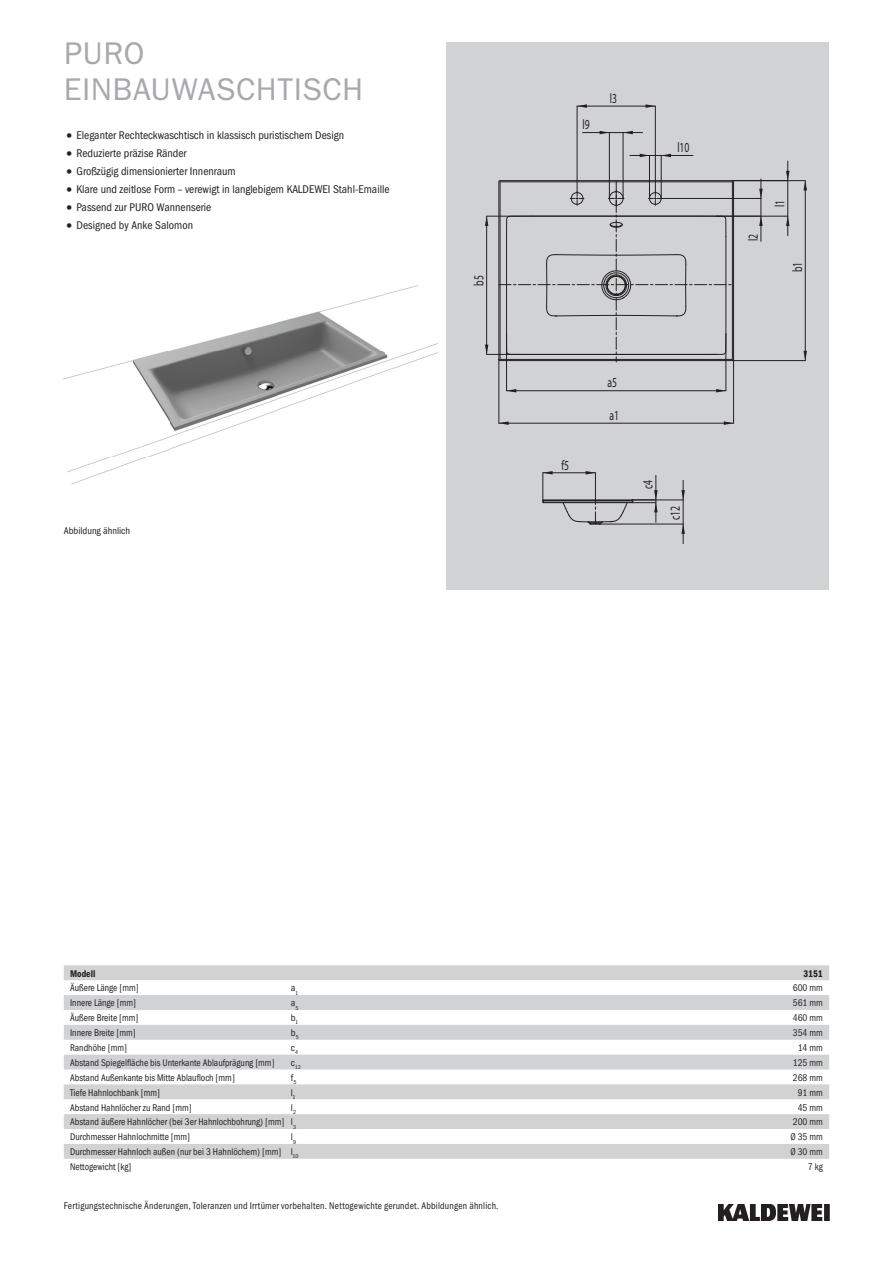
<style>
.page{position:relative;width:893px;height:1263px;background:#fff}
.page>*{position:absolute;margin:0;border:0;box-sizing:border-box;transform-origin:0 0}
.t1{font:31.5px/36px "Franklin Gothic ITC";letter-spacing:.02em;color:#a8a9ad}
.t2{font:13.8px "Myriad Pro";color:#231f20;scale:.7 1}
.t3{font:11.25px "Franklin Gothic Cond ITC";color:#231f20}
.t4{font:9.75px "Franklin Gothic Cond ITC";color:#231f20;scale:.95 1}
.t5{font:9.75px "Franklin Gothic Cond ITC";letter-spacing:.02em;color:#231f20;scale:.95 1}
.t6{font:9.75px "Franklin Gothic Cond ITC";color:#231f20}
.t7{font:600 9.75px "Franklin Gothic Cond ITC";color:#231f20;scale:.95 1}
.t8{font:5.7px "Franklin Gothic Cond ITC";color:#231f20}
.s1{font-size:15.75px}
</style>
<div class="page">
<img style="left:719px;top:1204px;width:110px;height:16px">
<div style="left:446px;top:43px;width:383px;height:547px;background:#d1d2d4"></div>
<svg style="left:500px;top:421px;width:9px;height:4px"></svg>
<svg style="left:724px;top:421px;width:9px;height:4px"></svg>
<hr style="left:499px;top:359px;width:1px;height:64px;background:#231f20">
<hr style="left:733px;top:359px;width:1px;height:64px;background:#231f20">
<hr style="left:499px;top:423px;width:235px;height:1px;background:#231f20">
<svg style="left:716px;top:389px;width:10px;height:3px"></svg>
<svg style="left:507px;top:389px;width:9px;height:3px"></svg>
<hr style="left:726px;top:334px;width:1px;height:57px;background:#231f20">
<hr style="left:506px;top:334px;width:1px;height:57px;background:#231f20">
<hr style="left:507px;top:390px;width:219px;height:1px;background:#231f20">
<svg style="left:577px;top:104px;width:10px;height:4px"></svg>
<svg style="left:646px;top:104px;width:9px;height:4px"></svg>
<hr style="left:577px;top:106px;width:1px;height:86px;background:#231f20">
<hr style="left:655px;top:106px;width:1px;height:86px;background:#231f20">
<hr style="left:577px;top:106px;width:78px;height:1px;background:#231f20">
<hr style="left:717px;top:216px;width:71px;height:1px;background:#231f20">
<svg style="left:786px;top:161px;width:3px;height:19px"></svg>
<hr style="left:787px;top:181px;width:1px;height:35px;background:#231f20">
<svg style="left:786px;top:216px;width:3px;height:20px"></svg>
<hr style="left:662px;top:198px;width:99px;height:1px;background:#231f20">
<svg style="left:759px;top:179px;width:4px;height:62px"></svg>
<svg style="left:485px;top:217px;width:3px;height:9px"></svg>
<svg style="left:485px;top:345px;width:3px;height:9px"></svg>
<hr style="left:487px;top:216px;width:230px;height:1px;background:#231f20">
<hr style="left:487px;top:354px;width:230px;height:1px;background:#231f20">
<hr style="left:486px;top:216px;width:1px;height:138px;background:#231f20">
<svg style="left:803px;top:351px;width:4px;height:9px"></svg>
<svg style="left:803px;top:181px;width:4px;height:9px"></svg>
<hr style="left:732px;top:360px;width:73px;height:1px;background:#231f20">
<hr style="left:732px;top:180px;width:73px;height:1px;background:#231f20">
<hr style="left:805px;top:181px;width:1px;height:180px;background:#231f20">
<hr style="left:609px;top:133px;width:1px;height:65px;background:#231f20">
<hr style="left:623px;top:133px;width:1px;height:65px;background:#231f20">
<svg style="left:583px;top:131px;width:60px;height:3px"></svg>
<hr style="left:649px;top:155px;width:1px;height:43px;background:#231f20">
<hr style="left:661px;top:155px;width:1px;height:43px;background:#231f20">
<svg style="left:630px;top:154px;width:41px;height:3px"></svg>
<hr style="left:661px;top:155px;width:32px;height:1px;background:#231f20">
<svg style="left:498px;top:180px;width:236px;height:182px"></svg>
<hr style="left:543px;top:502px;width:89px;height:1px;background:#231f20">
<hr style="left:543px;top:500px;width:89px;height:1px;background:#231f20">
<svg style="left:542px;top:471px;width:11px;height:32px"></svg>
<hr style="left:543px;top:472px;width:52px;height:1px;background:#231f20">
<svg style="left:563px;top:471px;width:95px;height:54px"></svg>
<hr style="left:632px;top:500px;width:51px;height:1px;background:#231f20">
<hr style="left:600px;top:524px;width:83px;height:1px;background:#231f20">
<svg style="left:681px;top:480px;width:4px;height:64px"></svg>
<img style="left:64px;top:285px;width:374px;height:199px">
<svg style="left:64px;top:965px;width:765px;height:194px;fill:#d1d2d4"></svg>
<h1 class="t1" style="left:64px;top:35px;width:301px">PURO<br>EINBAUWASCHTISCH</h1>
<p class="t3" style="left:64px;top:129px;width:282px"><span class="s1">•</span> Eleganter Rechteckwaschtisch in klassisch puristischem Design</p>
<p class="t3" style="left:64px;top:147px;width:124px"><span class="s1">•</span> Reduzierte präzise Ränder</p>
<p class="t3" style="left:64px;top:165px;width:173px"><span class="s1">•</span> Großzügig dimensionierter Innenraum</p>
<p class="t3" style="left:64px;top:183px;width:327px"><span class="s1">•</span> Klare und zeitlose Form – verewigt in langlebigem KALDEWEI Stahl-Emaille</p>
<p class="t3" style="left:64px;top:200px;width:149px"><span class="s1">•</span> Passend zur PURO Wannenserie</p>
<p class="t3" style="left:64px;top:218px;width:131px"><span class="s1">•</span> Designed by Anke Salomon</p>
<p class="t6" style="left:64px;top:525px;width:68px">Abbildung ähnlich</p>
<h2 class="t2" style="left:470px;top:286px;width:16px;rotate:-90deg">b5</h2>
<h2 class="t2" style="left:583px;top:116px;width:12px">l9</h2>
<h2 class="t2" style="left:610px;top:90px;width:12px">l3</h2>
<h2 class="t2" style="left:677px;top:139px;width:19px">l10</h2>
<h2 class="t2" style="left:561px;top:456px;width:13px">f5</h2>
<h2 class="t2" style="left:607px;top:374px;width:15px">a5</h2>
<h2 class="t2" style="left:609px;top:407px;width:15px">a1</h2>
<h2 class="t2" style="left:639px;top:489px;width:15px;rotate:-90deg">c4</h2>
<h2 class="t2" style="left:667px;top:520px;width:22px;rotate:-90deg">c12</h2>
<h2 class="t2" style="left:744px;top:241px;width:12px;rotate:-90deg">l2</h2>
<h2 class="t2" style="left:771px;top:207px;width:12px;rotate:-90deg">l1</h2>
<h2 class="t2" style="left:789px;top:272px;width:16px;rotate:-90deg">b1</h2>
<p class="t7" style="left:70px;top:967px;width:28px">Modell</p>
<p class="t7" style="left:803px;top:967px;width:22px">3151</p>
<p class="t4" style="left:70px;top:982px;width:74px">Äußere Länge [mm]</p>
<p class="t6" style="left:291px;top:982px;width:9px">a<sub>1</sub></p>
<p class="t4" style="left:793px;top:982px;width:33px">600 mm</p>
<p class="t4" style="left:70px;top:997px;width:71px">Innere Länge [mm]</p>
<p class="t6" style="left:291px;top:997px;width:9px">a<sub>5</sub></p>
<p class="t4" style="left:793px;top:997px;width:33px">561 mm</p>
<p class="t4" style="left:70px;top:1012px;width:73px">Äußere Breite [mm]</p>
<p class="t6" style="left:291px;top:1012px;width:9px">b<sub>1</sub></p>
<p class="t4" style="left:793px;top:1012px;width:33px">460 mm</p>
<p class="t4" style="left:70px;top:1027px;width:71px">Innere Breite [mm]</p>
<p class="t6" style="left:291px;top:1027px;width:9px">b<sub>5</sub></p>
<p class="t4" style="left:793px;top:1027px;width:33px">354 mm</p>
<p class="t4" style="left:70px;top:1042px;width:61px">Randhöhe [mm]</p>
<p class="t6" style="left:291px;top:1042px;width:9px">c<sub>4</sub></p>
<p class="t4" style="left:798px;top:1042px;width:28px">14 mm</p>
<p class="t4" style="left:70px;top:1057px;width:217px">Abstand Spiegelfläche bis Unterkante Ablaufprägung [mm]</p>
<p class="t8" style="left:291px;top:1064px;width:12px"><sup>c</sup>12</p>
<p class="t4" style="left:793px;top:1057px;width:33px">125 mm</p>
<p class="t4" style="left:70px;top:1072px;width:175px">Abstand Außenkante bis Mitte Ablaufloch [mm]</p>
<p class="t6" style="left:291px;top:1072px;width:7px">f<sub>5</sub></p>
<p class="t4" style="left:793px;top:1072px;width:33px">268 mm</p>
<p class="t4" style="left:70px;top:1087px;width:96px">Tiefe Hahnlochbank [mm]</p>
<p class="t6" style="left:291px;top:1087px;width:6px">l<sub>1</sub></p>
<p class="t4" style="left:798px;top:1087px;width:28px">91 mm</p>
<p class="t4" style="left:70px;top:1101px;width:129px">Abstand Hahnlöcher zu Rand [mm]</p>
<p class="t6" style="left:291px;top:1101px;width:7px">l<sub>2</sub></p>
<p class="t4" style="left:798px;top:1101px;width:28px">45 mm</p>
<p class="t4" style="left:70px;top:1116px;width:239px">Abstand äußere Hahnlöcher (bei 3er Hahnlochbohrung) [mm] l<sub>3</sub></p>
<p class="t4" style="left:793px;top:1116px;width:33px">200 mm</p>
<p class="t4" style="left:70px;top:1131px;width:128px">Durchmesser Hahnlochmitte [mm]</p>
<p class="t6" style="left:291px;top:1131px;width:7px">l<sub>9</sub></p>
<p class="t4" style="left:790px;top:1131px;width:36px">Ø 35 mm</p>
<p class="t4" style="left:70px;top:1146px;width:242px">Durchmesser Hahnloch außen (nur bei 3 Hahnlöchern) [mm] l<sub>10</sub></p>
<p class="t4" style="left:790px;top:1146px;width:36px">Ø 30 mm</p>
<p class="t4" style="left:70px;top:1161px;width:66px">Nettogewicht [kg]</p>
<p class="t4" style="left:808px;top:1161px;width:17px">7 kg</p>
<p class="t5" style="left:64px;top:1200px;width:459px">Fertigungstechnische Änderungen, Toleranzen und Irrtümer vorbehalten. Nettogewichte gerundet. Abbildungen ähnlich.</p>
</div>
